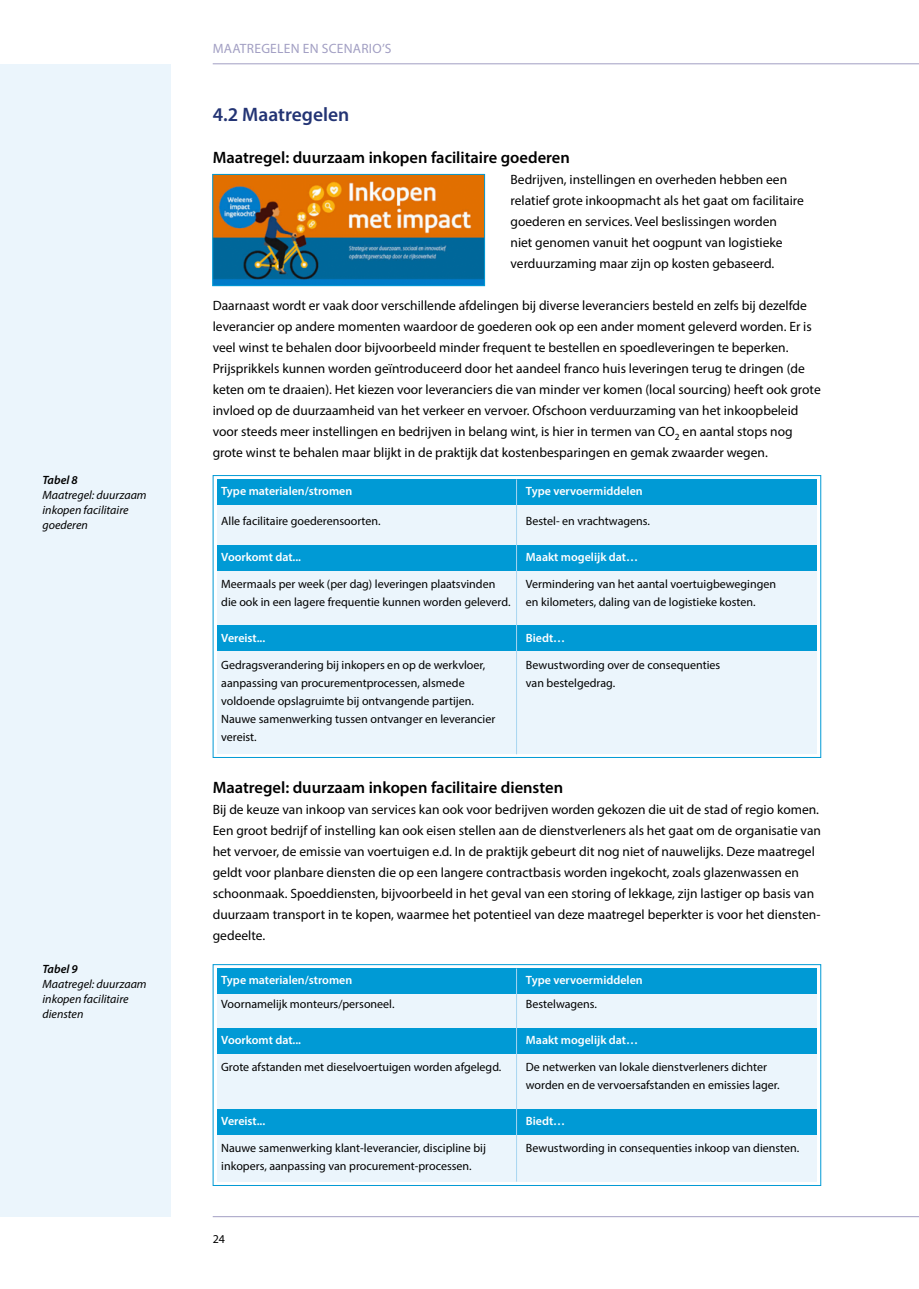
<style>
.page{position:relative;width:919px;height:1289px;background:#fff}
.page>*{position:absolute;margin:0;border:0;box-sizing:border-box;transform-origin:0 0}
.t1{font:600 19.5px "Myriad Pro";color:#233474}
.t2{font:600 16.5px "Myriad Pro";color:#000}
.t3{font:13.5px/21px "Myriad Pro";color:#000}
.t4{font:13.5px "Myriad Pro";letter-spacing:.02em;color:#a29fc3}
.t5{font:12px/18px "Myriad Pro";color:#000}
.t6{font:600 12px "Myriad Pro";color:#fff}
.t7{font:italic 12px/15px "Myriad Pro";color:#000}
.t8{font:italic 600 12px "Myriad Pro";color:#000}
</style>
<div class="page">
<div style="left:0;top:64px;width:170px;height:1152px;background:#ebf5fc"></div>
<hr style="left:213px;top:1216px;width:705px;height:1px;background:#a29fc3">
<div style="left:213px;top:475px;width:607px;height:282px;border:1px solid #009ad5"></div>
<div style="left:217px;top:479px;width:599px;height:275px;background:#ebf5fc"></div>
<hr style="left:213px;top:63px;width:705px;height:1px;background:#a29fc3">
<img style="left:214px;top:176px;width:268px;height:108px">
<div style="left:212px;top:174px;width:272px;height:112px;border:1px solid #009ad5"></div>
<div style="left:217px;top:479px;width:599px;height:26px;background:#009ad5"></div>
<div style="left:217px;top:545px;width:599px;height:25px;background:#009ad5"></div>
<div style="left:217px;top:625px;width:599px;height:26px;background:#009ad5"></div>
<hr style="left:516px;top:479px;width:1px;height:275px;background:#a8d6f1">
<div style="left:217px;top:968px;width:599px;height:213px;background:#ebf5fc"></div>
<div style="left:213px;top:964px;width:607px;height:221px;border:1px solid #009ad5"></div>
<div style="left:217px;top:968px;width:599px;height:26px;background:#009ad5"></div>
<div style="left:217px;top:1028px;width:599px;height:25px;background:#009ad5"></div>
<div style="left:217px;top:1109px;width:599px;height:25px;background:#009ad5"></div>
<hr style="left:516px;top:968px;width:1px;height:213px;background:#a8d6f1">
<p class="t4" style="left:213px;top:40px;width:180px">MAATREGELEN EN SCENARIO’S</p>
<h1 class="t1" style="left:213px;top:102px;width:138px">4.2 Maatregelen</h1>
<p class="t2" style="left:213px;top:147px;width:359px">Maatregel: duurzaam inkopen facilitaire goederen</p>
<p class="t3" style="left:510px;top:169px;width:295px">Bedrijven, instellingen en overheden hebben een relatief grote inkoopmacht als het gaat om facilitaire goederen en services. Veel beslissingen worden<br>niet genomen vanuit het oogpunt van logistieke verduurzaming maar zijn op kosten gebaseerd.</p>
<p class="t3" style="left:213px;top:295px;width:609px">Daarnaast wordt er vaak door verschillende afdelingen bij diverse leveranciers besteld en zelfs bij dezelfde leverancier op andere momenten waardoor de goederen ook op een ander moment geleverd worden. Er is veel winst te behalen door bijvoorbeeld minder frequent te bestellen en spoedleveringen te beperken.<br>Prijsprikkels kunnen worden geïntroduceerd door het aandeel franco huis leveringen terug te dringen (de keten om te draaien). Het kiezen voor leveranciers die van minder ver komen (local sourcing) heeft ook grote invloed op de duurzaamheid van het verkeer en vervoer. Ofschoon verduurzaming van het inkoopbeleid voor steeds meer instellingen en bedrijven in belang wint, is hier in termen van CO<sub>2</sub> en aantal stops nog grote winst te behalen maar blijkt in de praktijk dat kostenbesparingen en gemak zwaarder wegen.</p>
<p class="t8" style="left:43px;top:472px;width:37px">Tabel 8</p>
<p class="t7" style="left:43px;top:487px;width:106px">Maatregel: duurzaam inkopen facilitaire goederen</p>
<p class="t6" style="left:221px;top:483px;width:132px">Type materialen/stromen</p>
<p class="t6" style="left:526px;top:483px;width:118px">Type vervoermiddelen</p>
<p class="t5" style="left:221px;top:511px;width:161px">Alle facilitaire goederensoorten.</p>
<p class="t5" style="left:526px;top:511px;width:126px">Bestel- en vrachtwagens.</p>
<p class="t6" style="left:221px;top:549px;width:81px">Voorkomt dat...</p>
<p class="t6" style="left:526px;top:549px;width:114px">Maakt mogelijk dat…</p>
<p class="t5" style="left:221px;top:574px;width:276px">Meermaals per week (per dag) leveringen plaatsvinden</p>
<p class="t5" style="left:526px;top:574px;width:252px">Vermindering van het aantal voertuigbewegingen</p>
<p class="t5" style="left:221px;top:592px;width:291px">die ook in een lagere frequentie kunnen worden geleverd.</p>
<p class="t5" style="left:526px;top:592px;width:231px">en kilometers, daling van de logistieke kosten.</p>
<p class="t6" style="left:221px;top:630px;width:46px">Vereist...</p>
<p class="t6" style="left:526px;top:630px;width:41px">Biedt…</p>
<p class="t5" style="left:221px;top:655px;width:265px">Gedragsverandering bij inkopers en op de werkvloer,</p>
<p class="t5" style="left:526px;top:655px;width:196px">Bewustwording over de consequenties</p>
<p class="t5" style="left:221px;top:673px;width:245px">aanpassing van procurementprocessen, alsmede</p>
<p class="t5" style="left:526px;top:673px;width:91px">van bestelgedrag.</p>
<p class="t5" style="left:221px;top:691px;width:275px">voldoende opslagruimte bij ontvangende partijen.<br>Nauwe samenwerking tussen ontvanger en leverancier vereist.</p>
<p class="t2" style="left:213px;top:777px;width:352px">Maatregel: duurzaam inkopen facilitaire diensten</p>
<p class="t3" style="left:213px;top:799px;width:609px">Bij de keuze van inkoop van services kan ook voor bedrijven worden gekozen die uit de stad of regio komen.<br>Een groot bedrijf of instelling kan ook eisen stellen aan de dienstverleners als het gaat om de organisatie van het vervoer, de emissie van voertuigen e.d. In de praktijk gebeurt dit nog niet of nauwelijks. Deze maatregel geldt voor planbare diensten die op een langere contractbasis worden ingekocht, zoals glazenwassen en schoonmaak. Spoeddiensten, bijvoorbeeld in het geval van een storing of lekkage, zijn lastiger op basis van duurzaam transport in te kopen, waarmee het potentieel van deze maatregel beperkter is voor het diensten&shy;gedeelte.</p>
<p class="t8" style="left:43px;top:961px;width:37px">Tabel 9</p>
<p class="t7" style="left:43px;top:976px;width:106px">Maatregel: duurzaam inkopen facilitaire diensten</p>
<p class="t6" style="left:221px;top:972px;width:132px">Type materialen/stromen</p>
<p class="t6" style="left:526px;top:972px;width:118px">Type vervoermiddelen</p>
<p class="t5" style="left:221px;top:994px;width:175px">Voornamelijk monteurs/personeel.</p>
<p class="t5" style="left:526px;top:994px;width:73px">Bestelwagens.</p>
<p class="t6" style="left:221px;top:1032px;width:81px">Voorkomt dat...</p>
<p class="t6" style="left:526px;top:1032px;width:114px">Maakt mogelijk dat…</p>
<p class="t5" style="left:221px;top:1057px;width:282px">Grote afstanden met dieselvoertuigen worden afgelegd.</p>
<p class="t5" style="left:526px;top:1057px;width:255px">De netwerken van lokale dienstverleners dichter worden en de vervoersafstanden en emissies lager.</p>
<p class="t6" style="left:221px;top:1113px;width:46px">Vereist...</p>
<p class="t6" style="left:526px;top:1113px;width:41px">Biedt…</p>
<p class="t5" style="left:221px;top:1138px;width:266px">Nauwe samenwerking klant-leverancier, discipline bij</p>
<p class="t5" style="left:526px;top:1138px;width:275px">Bewustwording in consequenties inkoop van diensten.</p>
<p class="t5" style="left:221px;top:1156px;width:252px">inkopers, aanpassing van procurement-processen.</p>
<p class="t5" style="left:213px;top:1229px;width:14px">24</p>
</div>
